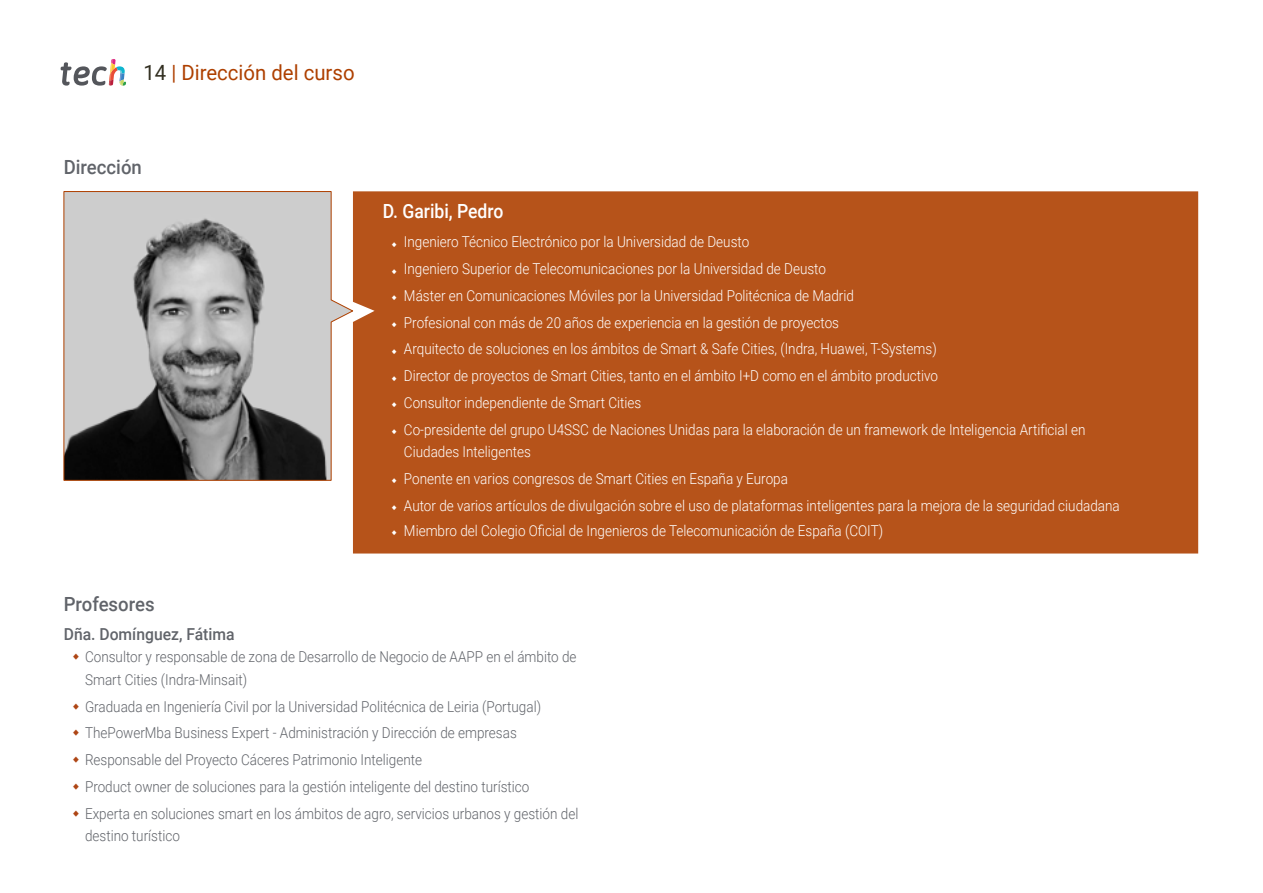
<style>
.page{position:relative;width:1263px;height:893px;background:#fff}
.page>*{position:absolute;margin:0;border:0;box-sizing:border-box;transform-origin:0 0}
.t1{font:21px "Roboto";color:#ae4000}
.t2{font:500 19.5px "Roboto";color:#61646a;scale:.95 1}
.t3{font:500 19.5px "Roboto";color:#fff;scale:.9 1}
.t4{font:500 16.5px "Roboto";color:#61646a;scale:.95 1}
.t5{font:300 15px/26.7px "Roboto";color:#fff;scale:.9 1}
.t6{font:300 15px/26.7px "Roboto";color:#61646a;scale:.9 1}
.s1{color:#312e20}
</style>
<div class="page">
<svg style="left:61px;top:59px;width:65px;height:27px"></svg>
<div style="left:353px;top:191px;width:845px;height:362px;background:#b6531a"></div>
<svg style="left:64px;top:191px;width:289px;height:290px;background:#a2a1a0"></svg>
<svg style="left:392px;top:242px;width:5px;height:5px"></svg>
<svg style="left:392px;top:269px;width:5px;height:5px"></svg>
<svg style="left:392px;top:295px;width:5px;height:5px"></svg>
<svg style="left:392px;top:322px;width:5px;height:5px"></svg>
<svg style="left:392px;top:349px;width:5px;height:5px"></svg>
<svg style="left:392px;top:376px;width:5px;height:5px"></svg>
<svg style="left:392px;top:402px;width:5px;height:5px"></svg>
<svg style="left:392px;top:429px;width:5px;height:5px"></svg>
<svg style="left:392px;top:478px;width:5px;height:5px"></svg>
<svg style="left:392px;top:505px;width:5px;height:5px"></svg>
<svg style="left:392px;top:530px;width:5px;height:5px"></svg>
<h1 class="t1" style="left:144px;top:57px;width:213px"><span class="s1">14</span> | Dirección del curso</h1>
<h2 class="t2" style="left:64px;top:154px;width:84px">Dirección</h2>
<h2 class="t2" style="left:64px;top:590px;width:97px">Profesores</h2>
<h2 class="t3" style="left:383px;top:197px;width:136px">D. Garibi, Pedro</h2>
<p class="t5" style="left:404px;top:228px;width:759px">Ingeniero Técnico Electrónico por la Universidad de Deusto<br>Ingeniero Superior de Telecomunicaciones por la Universidad de Deusto<br>Máster en Comunicaciones Móviles por la Universidad Politécnica de Madrid<br>Profesional con más de 20 años de experiencia en la gestión de proyectos<br>Arquitecto de soluciones en los ámbitos de Smart &amp; Safe Cities, (Indra, Huawei, T-Systems)<br>Director de proyectos de Smart Cities, tanto en el ámbito I+D como en el ámbito productivo<br>Consultor independiente de Smart Cities<br>Co-presidente del grupo U4SSC de Naciones Unidas para la elaboración de un framework de Inteligencia Artificial en</p>
<p class="t5" style="left:404px;top:438px;width:797px">Ciudades Inteligentes<br>Ponente en varios congresos de Smart Cities en España y Europa<br>Autor de varios artículos de divulgación sobre el uso de plataformas inteligentes para la mejora de la seguridad ciudadana</p>
<p class="t5" style="left:404px;top:517px;width:534px">Miembro del Colegio Oficial de Ingenieros de Telecomunicación de España (COIT)</p>
<p class="t4" style="left:64px;top:623px;width:181px">Dña. Domínguez, Fátima</p>
<p class="t6" style="left:85px;top:645px;width:548px;line-height:22.5px">Consultor y responsable de zona de Desarrollo de Negocio de AAPP en el ámbito de<br>Smart Cities (Indra-Minsait)</p>
<p class="t6" style="left:85px;top:692px;width:550px">Graduada en Ingeniería Civil por la Universidad Politécnica de Leiria (Portugal)<br>ThePowerMba Business Expert - Administración y Dirección de empresas Responsable del Proyecto Cáceres Patrimonio Inteligente<br>Product owner de soluciones para la gestión inteligente del destino turístico<br>Experta en soluciones smart en los ámbitos de agro, servicios urbanos y gestión del</p>
<p class="t6" style="left:85px;top:822px;width:107px">destino turístico</p>
</div>
